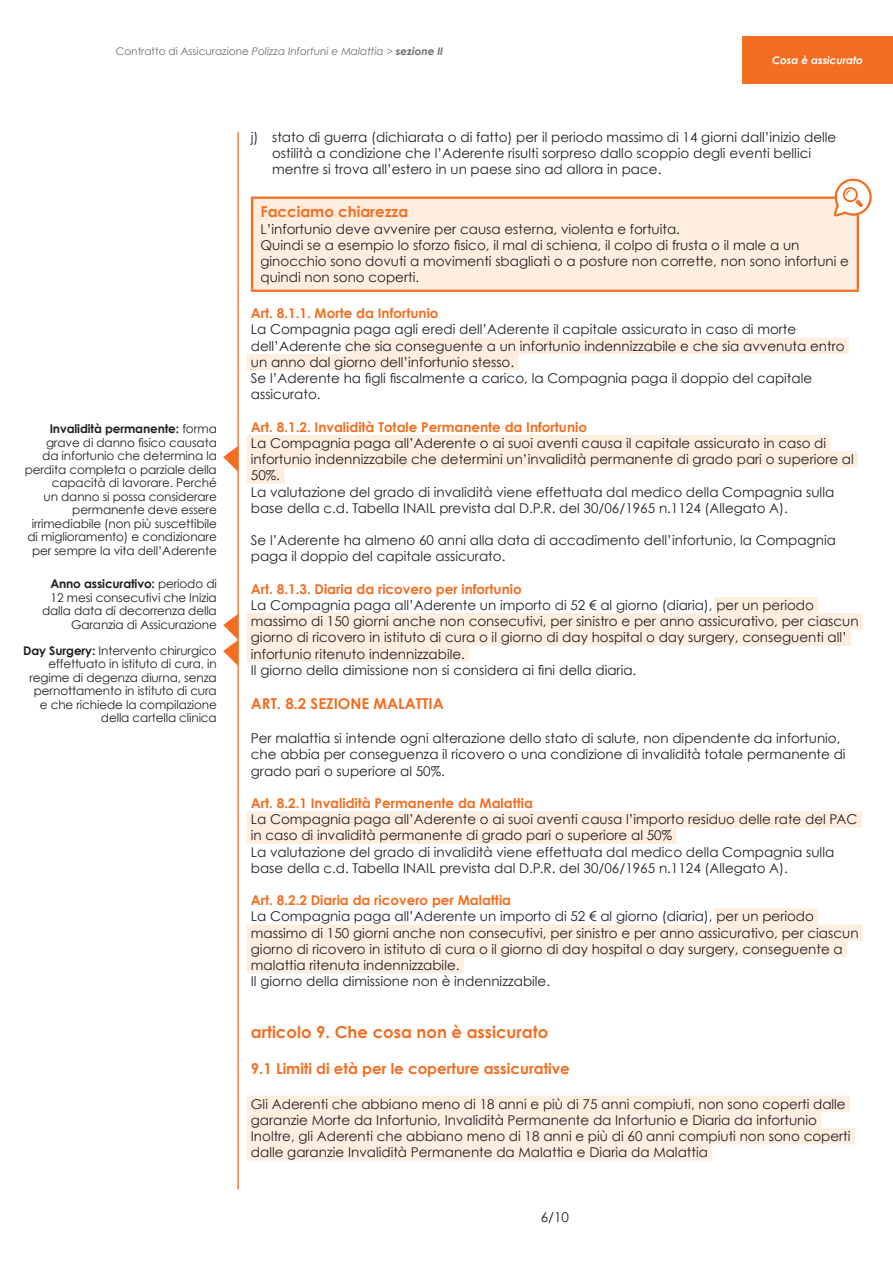
<style>
.page{position:relative;width:893px;height:1263px;background:#fff}
.page>*{position:absolute;margin:0;border:0;box-sizing:border-box;transform-origin:0 0}
.t1{font:700 16.5px "Century Gothic";color:#f36e21}
.t2{font:700 15px "Century Gothic";color:#f36e21}
.t3{font:13.5px/16.2px "Century Gothic";color:#231f20}
.t4{font:700 13.5px "Century Gothic";color:#f36e21}
.t5{font:12px/13.5px "Century Gothic";letter-spacing:-.01em;color:#231f20;text-align:right}
.t6{font:italic 10.5px "Century Gothic";color:#6c6d70}
.t7{font:italic 700 10.5px "Century Gothic";color:#fff}
.s1{font-style:normal}
.s2{font-weight:700}
</style>
<div class="page">
<hr style="left:237px;top:132px;width:2px;height:1057px;background:#f36e21">
<div style="left:742px;top:36px;width:151px;height:48px;background:#f36e21"></div>
<div style="left:344px;top:338px;width:505px;height:16px;background:#feeee0"></div>
<div style="left:247px;top:354px;width:271px;height:16px;background:#feeee0"></div>
<div style="left:247px;top:435px;width:583px;height:16px;background:#feeee0"></div>
<div style="left:247px;top:451px;width:611px;height:16px;background:#feeee0"></div>
<div style="left:247px;top:467px;width:37px;height:17px;background:#feeee0"></div>
<div style="left:714px;top:597px;width:104px;height:16px;background:#feeee0"></div>
<div style="left:247px;top:613px;width:616px;height:16px;background:#feeee0"></div>
<div style="left:247px;top:629px;width:604px;height:17px;background:#feeee0"></div>
<div style="left:247px;top:645px;width:222px;height:17px;background:#feeee0"></div>
<div style="left:247px;top:811px;width:615px;height:16px;background:#feeee0"></div>
<div style="left:247px;top:827px;width:429px;height:17px;background:#feeee0"></div>
<div style="left:714px;top:908px;width:104px;height:17px;background:#feeee0"></div>
<div style="left:247px;top:924px;width:616px;height:17px;background:#feeee0"></div>
<div style="left:247px;top:941px;width:600px;height:16px;background:#feeee0"></div>
<div style="left:247px;top:957px;width:217px;height:16px;background:#feeee0"></div>
<div style="left:247px;top:1095px;width:603px;height:17px;background:#feeee0"></div>
<div style="left:247px;top:1112px;width:574px;height:16px;background:#feeee0"></div>
<div style="left:247px;top:1128px;width:608px;height:16px;background:#feeee0"></div>
<div style="left:247px;top:1144px;width:465px;height:16px;background:#feeee0"></div>
<div style="left:252px;top:198px;width:606px;height:93px;background:#feeee0"></div>
<hr style="left:251px;top:197px;width:608px;height:2px;background:#f36e21">
<hr style="left:251px;top:199px;width:2px;height:91px;background:#f36e21">
<hr style="left:857px;top:199px;width:2px;height:91px;background:#f36e21">
<hr style="left:251px;top:290px;width:608px;height:2px;background:#f36e21">
<svg style="left:223px;top:446px;width:15px;height:26px"></svg>
<svg style="left:223px;top:614px;width:15px;height:52px"></svg>
<svg style="left:834px;top:179px;width:38px;height:37px"></svg>
<p class="t6" style="left:116px;top:44px;width:329px"><span class="s1">Contratto di Assicurazione</span> Polizza Infortuni e Malattia &gt; <span class="s2">sezione II</span></p>
<p class="t7" style="left:772px;top:53px;width:92px">Cosa è assicurato</p>
<p class="t5" style="left:25px;top:422px;width:194px"><span class="s2">Invalidità permanente:</span> forma grave di danno fisico causata<br>da infortunio che determina la perdita completa o parziale della capacità di lavorare. Perché<br>un danno si possa considerare permanente deve essere irrimediabile (non più suscettibile di miglioramento) e condizionare per sempre la vita dell’Aderente</p>
<p class="t5" style="left:42px;top:577px;width:176px"><span class="s2">Anno assicurativo:</span> periodo di<br>12 mesi consecutivi che Inizia dalla data di decorrenza della<br>Garanzia di Assicurazione</p>
<p class="t5" style="left:23px;top:644px;width:195px"><span class="s2">Day Surgery:</span> Intervento chirurgico effettuato in istituto di cura, in regime di degenza diurna, senza pernottamento in istituto di cura e che richiede la compilazione della cartella clinica</p>
<p class="t3" style="left:272px;top:129px;width:566px;text-indent:-21px">j) stato di guerra (dichiarata o di fatto) per il periodo massimo di 14 giorni dall’inizio delle ostilità a condizione che l’Aderente risulti sorpreso dallo scoppio degli eventi bellici mentre si trova all’estero in un paese sino ad allora in pace.</p>
<p class="t2" style="left:260px;top:203px;width:149px">Facciamo chiarezza</p>
<p class="t3" style="left:260px;top:220px;width:590px">L’infortunio deve avvenire per causa esterna, violenta e fortuita.<br>Quindi se a esempio lo sforzo fisico, il mal di schiena, il colpo di frusta o il male a un ginocchio sono dovuti a movimenti sbagliati o a posture non corrette, non sono infortuni e quindi non sono coperti.</p>
<p class="t4" style="left:251px;top:305px;width:189px">Art. 8.1.1. Morte da Infortunio</p>
<p class="t3" style="left:251px;top:321px;width:595px">La Compagnia paga agli eredi dell’Aderente il capitale assicurato in caso di morte dell’Aderente che sia conseguente a un infortunio indennizzabile e che sia avvenuta entro un anno dal giorno dell’infortunio stesso.<br>Se l’Aderente ha figli fiscalmente a carico, la Compagnia paga il doppio del capitale assicurato.</p>
<p class="t4" style="left:251px;top:418px;width:338px">Art. 8.1.2. Invalidità Totale Permanente da Infortunio</p>
<p class="t3" style="left:251px;top:435px;width:604px">La Compagnia paga all’Aderente o ai suoi aventi causa il capitale assicurato in caso di infortunio indennizzabile che determini un’invalidità permanente di grado pari o superiore al 50%.<br>La valutazione del grado di invalidità viene effettuata dal medico della Compagnia sulla base della c.d. Tabella INAIL prevista dal D.P.R. del 30/06/1965 n.1124 (Allegato A).</p>
<p class="t3" style="left:251px;top:532px;width:587px">Se l’Aderente ha almeno 60 anni alla data di accadimento dell’infortunio, la Compagnia paga il doppio del capitale assicurato.</p>
<p class="t4" style="left:251px;top:580px;width:272px">Art. 8.1.3. Diaria da ricovero per infortunio</p>
<p class="t3" style="left:251px;top:597px;width:609px">La Compagnia paga all’Aderente un importo di 52 € al giorno (diaria), per un periodo massimo di 150 giorni anche non consecutivi, per sinistro e per anno assicurativo, per ciascun giorno di ricovero in istituto di cura o il giorno di day hospital o day surgery, conseguenti all’ infortunio ritenuto indennizzabile.<br>Il giorno della dimissione non si considera ai fini della diaria.</p>
<p class="t2" style="left:251px;top:694px;width:194px">ART. 8.2 SEZIONE MALATTIA</p>
<p class="t3" style="left:251px;top:730px;width:596px">Per malattia si intende ogni alterazione dello stato di salute, non dipendente da infortunio, che abbia per conseguenza il ricovero o una condizione di invalidità totale permanente di grado pari o superiore al 50%.</p>
<p class="t4" style="left:251px;top:794px;width:284px">Art. 8.2.1 Invalidità Permanente da Malattia</p>
<p class="t3" style="left:251px;top:811px;width:608px">La Compagnia paga all’Aderente o ai suoi aventi causa l’importo residuo delle rate del PAC in caso di invalidità permanente di grado pari o superiore al 50%<br>La valutazione del grado di invalidità viene effettuata dal medico della Compagnia sulla base della c.d. Tabella INAIL prevista dal D.P.R. del 30/06/1965 n.1124 (Allegato A).</p>
<p class="t4" style="left:251px;top:892px;width:262px">Art. 8.2.2 Diaria da ricovero per Malattia</p>
<p class="t3" style="left:251px;top:908px;width:609px">La Compagnia paga all’Aderente un importo di 52 € al giorno (diaria), per un periodo massimo di 150 giorni anche non consecutivi, per sinistro e per anno assicurativo, per ciascun giorno di ricovero in istituto di cura o il giorno di day hospital o day surgery, conseguente a malattia ritenuta indennizzabile.<br>Il giorno della dimissione non è indennizzabile.</p>
<p class="t1" style="left:251px;top:1022px;width:299px">articolo 9. Che cosa non è assicurato</p>
<p class="t2" style="left:251px;top:1059px;width:320px">9.1 Limiti di età per le coperture assicurative</p>
<p class="t3" style="left:251px;top:1095px;width:601px">Gli Aderenti che abbiano meno di 18 anni e più di 75 anni compiuti, non sono coperti dalle garanzie Morte da Infortunio, Invalidità Permanente da Infortunio e Diaria da infortunio Inoltre, gli Aderenti che abbiano meno di 18 anni e più di 60 anni compiuti non sono coperti dalle garanzie Invalidità Permanente da Malattia e Diaria da Malattia</p>
<p class="t3" style="left:541px;top:1209px;width:30px">6/10</p>
</div>
